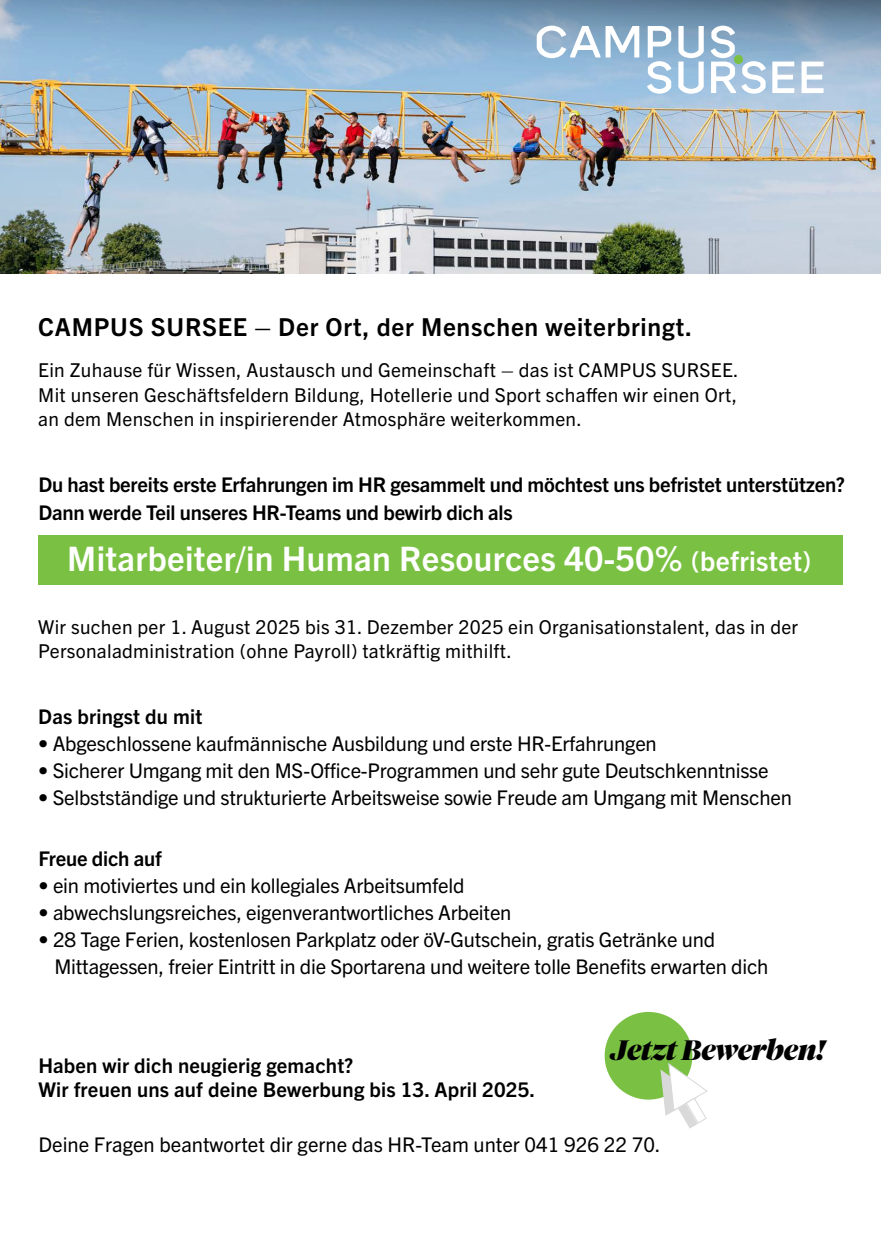
<style>
.page{position:relative;width:881px;height:1244px;background:#fff}
.page>*{position:absolute;margin:0;border:0;box-sizing:border-box;transform-origin:0 0}
.t1{font:700 33.75px "Trade Gothic Next LT Pro";letter-spacing:.01em;color:#fff}
.t2{font:italic 900 27.9px "Tiempos Fine";color:#000}
.t3{font:700 24.75px "Trade Gothic Next LT Pro";letter-spacing:.03em;color:#000}
.t4{font:20.25px/27px "Trade Gothic Next LT Pro";letter-spacing:-.01em;color:#000}
.t5{font:700 20.25px/27.4px "Trade Gothic Next LT Pro";letter-spacing:-.01em;color:#000}
.t6{font:700 20.25px/24.3px "Trade Gothic Next LT Pro";letter-spacing:.01em;color:#000}
.t7{font:19.12px/24.1px "Trade Gothic Next LT Pro";letter-spacing:.015em;color:#000;text-align:justify}
.s1{font-size:27px}
</style>
<div class="page">
<div style="left:38px;top:535px;width:804px;height:49px;background:#7ac143"></div>
<img style="left:0;top:185px;width:880px;height:88px">
<img style="left:0;top:0;width:880px;height:185px">
<svg style="left:536px;top:26px;width:103px;height:32px"></svg>
<svg style="left:801px;top:62px;width:22px;height:31px"></svg>
<svg style="left:646px;top:26px;width:25px;height:68px"></svg>
<svg style="left:741px;top:61px;width:24px;height:33px"></svg>
<svg style="left:710px;top:26px;width:25px;height:67px"></svg>
<svg style="left:772px;top:62px;width:22px;height:31px"></svg>
<svg style="left:678px;top:26px;width:25px;height:68px"></svg>
<div style="left:733px;top:55px;width:9px;height:9px;background:#7ac143;border-radius:50%"></div>
<div style="left:604px;top:1012px;width:88px;height:87px;background:#7ac143;border-radius:50%"></div>
<svg style="left:660px;top:1062px;width:47px;height:66px"></svg>
<p class="t3" style="left:38px;top:310px;width:655px">CAMPUS SURSEE – Der Ort, der Menschen weiterbringt.</p>
<p class="t7" style="left:38px;top:357px;width:701px">Ein Zuhause für Wissen, Austausch und Gemeinschaft – das ist CAMPUS SURSEE.<br>Mit unseren Geschäftsfeldern Bildung, Hotellerie und Sport schaffen wir einen Ort, an dem Menschen in inspirierender Atmosphäre weiterkommen.</p>
<p class="t5" style="left:38px;top:470px;width:807px">Du hast bereits erste Erfahrungen im HR gesammelt und möchtest uns befristet unterstützen?<br>Dann werde Teil unseres HR-Teams und bewirb dich als</p>
<h1 class="t1" style="left:67px;top:535px;width:745px">Mitarbeiter/in Human Resources 40-50% <span class="s1">(befristet)</span></h1>
<p class="t7" style="left:38px;top:613px;width:761px">Wir suchen per 1. August 2025 bis 31. Dezember 2025 ein Organisationstalent, das in der<br>Personaladministration (ohne Payroll) tatkräftig mithilft.</p>
<p class="t6" style="left:38px;top:703px;width:165px">Das bringst du mit</p>
<p class="t4" style="left:38px;top:728px;width:619px">• Abgeschlossene kaufmännische Ausbildung und erste HR-Erfahrungen</p>
<p class="t4" style="left:38px;top:755px;width:731px">• Sicherer Umgang mit den MS-Office-Programmen und sehr gute Deutschkenntnisse</p>
<p class="t4" style="left:38px;top:782px;width:754px">• Selbstständige und strukturierte Arbeitsweise sowie Freude am Umgang mit Menschen</p>
<p class="t5" style="left:39px;top:843px;width:125px">Freue dich auf</p>
<p class="t4" style="left:39px;top:870px;width:427px">• ein motiviertes und ein kollegiales Arbeitsumfeld</p>
<p class="t4" style="left:39px;top:897px;width:474px">• abwechslungsreiches, eigenverantwortliches Arbeiten</p>
<p class="t4" style="left:54px;top:924px;width:715px;text-indent:-16px">• 28 Tage Ferien, kostenlosen Parkplatz oder öV-Gutschein, gratis Getränke und<br>Mittagessen, freier Eintritt in die Sportarena und weitere tolle Benefits erwarten dich</p>
<p class="t6" style="left:38px;top:1051px;width:498px">Haben wir dich neugierig gemacht?<br>Wir freuen uns auf deine Bewerbung bis 13. April 2025.</p>
<h2 class="t2" style="left:610px;top:1033px;width:216px">Jetzt Bewerben!</h2>
<p class="t4" style="left:38px;top:1130px;width:623px">Deine Fragen beantwortet dir gerne das HR-Team unter 041 926 22 70.</p>
</div>
